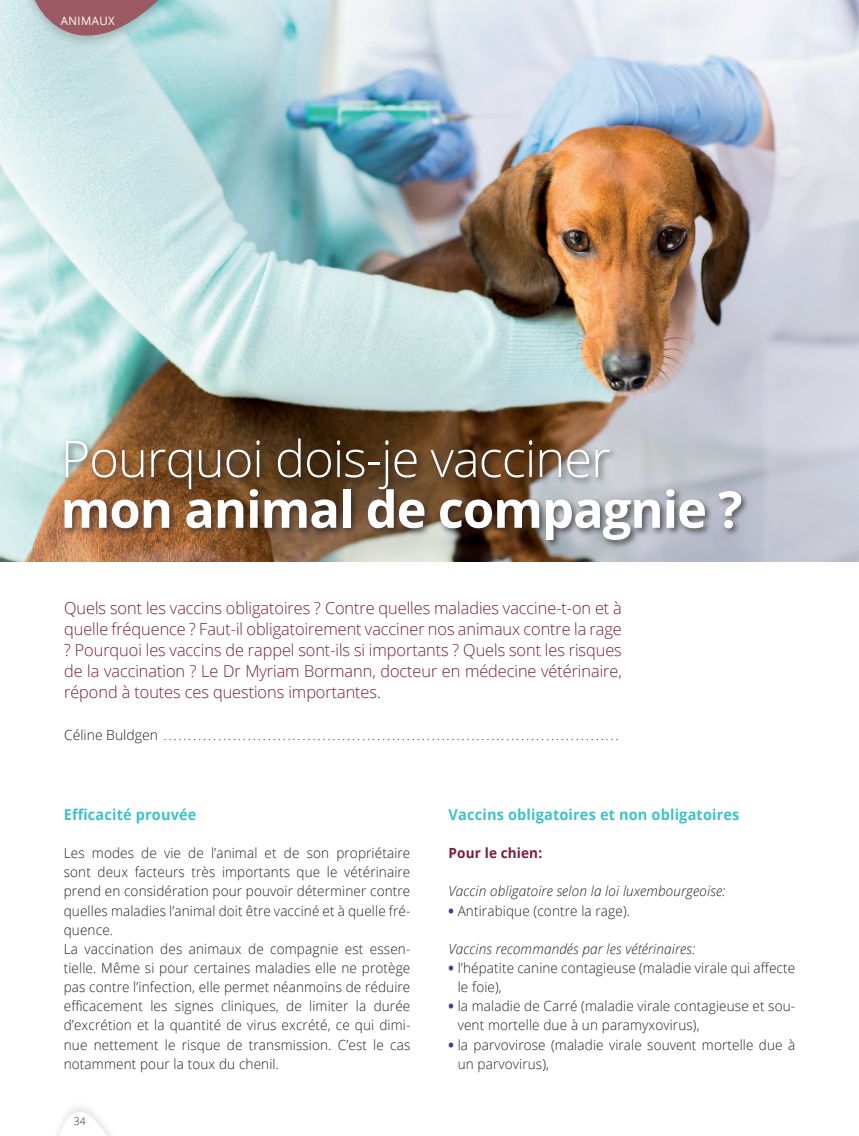
<style>
.page{position:relative;width:859px;height:1136px;background:#fff}
.page>*{position:absolute;margin:0;border:0;box-sizing:border-box;transform-origin:0 0}
.t1{font:300 50.7px "Open Sans";letter-spacing:-.02em;color:#fff}
.t2{font:700 50.7px "Open Sans";letter-spacing:-.02em;color:#fff}
.t3{font:300 16.5px/21px "Open Sans";letter-spacing:-.01em;color:#7a1e3c;text-align:justify}
.t4{font:700 15px "Open Sans";letter-spacing:.01em;color:#3fc1c9}
.t5{font:300 13.95px/19.2px "Open Sans";letter-spacing:.01em;color:#231f20}
.t6{font:italic 300 13.95px "Open Sans";letter-spacing:.01em;color:#231f20}
.t7{font:700 13.95px "Open Sans";letter-spacing:.01em;color:#7a1e3c}
.t8{font:300 13.5px "Open Sans";color:#7a1e3c}
.t9{font:11.55px "Open Sans";color:#fff}
.t10{font:300 10.5px "Open Sans";color:#231f20}
.s1{font-size:13.95px;color:#231f20}
.s2{font-weight:800;color:#483897}
</style>
<div class="page">
<img style="left:0;top:0;width:859px;height:561px">
<svg style="left:58px;top:1107px;width:52px;height:28px"></svg>
<div style="left:20px;top:0;width:167px;height:50px;background:#231f20;opacity:.2"></div>
<svg style="left:28px;top:0;width:151px;height:77px;background:#b2babe"></svg>
<div style="left:62px;top:435px;width:688px;height:114px;background:#231f20;opacity:.68"></div>
<p class="t9" style="left:61px;top:13px;width:56px">ANIMAUX</p>
<p class="t1" style="left:61px;top:424px;width:552px">Pourquoi dois-je vacciner</p>
<p class="t2" style="left:61px;top:473px;width:683px">mon animal de compagnie ?</p>
<p class="t3" style="left:64px;top:597px;width:560px">Quels sont les vaccins obligatoires ? Contre quelles maladies vaccine-t-on et à quelle fréquence ? Faut-il obligatoirement vacciner nos animaux contre la rage ? Pourquoi les vaccins de rappel sont-ils si importants ? Quels sont les risques de la vaccination ? Le Dr Myriam Bormann, docteur en médecine vétérinaire, répond à toutes ces questions importantes.</p>
<p class="t8" style="left:64px;top:726px;width:556px"><span class="s1">Céline Buldgen</span> ............................................................................................</p>
<p class="t4" style="left:64px;top:803px;width:134px">Efficacité prouvée</p>
<p class="t5" style="left:64px;top:843px;width:348px;text-align:justify">Les modes de vie de l’animal et de son propriétaire sont deux facteurs très importants que le vétérinaire prend en considération pour pouvoir déterminer contre quelles maladies l’animal doit être vacciné et à quelle fré&shy;quence.</p>
<p class="t5" style="left:64px;top:938px;width:348px;text-align:justify">La vaccination des animaux de compagnie est essen&shy;tielle. Même si pour certaines maladies elle ne protège pas contre l’infection, elle permet néanmoins de réduire efficacement les signes cliniques, de limiter la durée d’excrétion et la quantité de virus excrété, ce qui dimi&shy;nue nettement le risque de transmission. C’est le cas notamment pour la toux du chenil.</p>
<p class="t10" style="left:74px;top:1113px;width:13px">34</p>
<p class="t4" style="left:449px;top:803px;width:292px">Vaccins obligatoires et non obligatoires</p>
<p class="t7" style="left:449px;top:843px;width:95px">Pour le chien:</p>
<p class="t6" style="left:449px;top:881px;width:278px">Vaccin obligatoire selon la loi luxembourgeoise:</p>
<p class="t5" style="left:449px;top:900px;width:183px"><span class="s2">•</span> Antirabique (contre la rage).</p>
<p class="t6" style="left:449px;top:939px;width:248px">Vaccins recommandés par les vétérinaires:</p>
<p class="t5" style="left:458px;top:957px;width:339px;text-indent:-9px"><span class="s2">•</span> l’hépatite canine contagieuse (maladie virale qui affecte le foie),</p>
<p class="t5" style="left:458px;top:996px;width:339px;text-indent:-9px"><span class="s2">•</span> la maladie de Carré (maladie virale contagieuse et sou&shy;vent mortelle due à un paramyxovirus),</p>
<p class="t5" style="left:458px;top:1034px;width:339px;text-indent:-9px"><span class="s2">•</span> la parvovirose (maladie virale souvent mortelle due à un parvovirus),</p>
</div>
